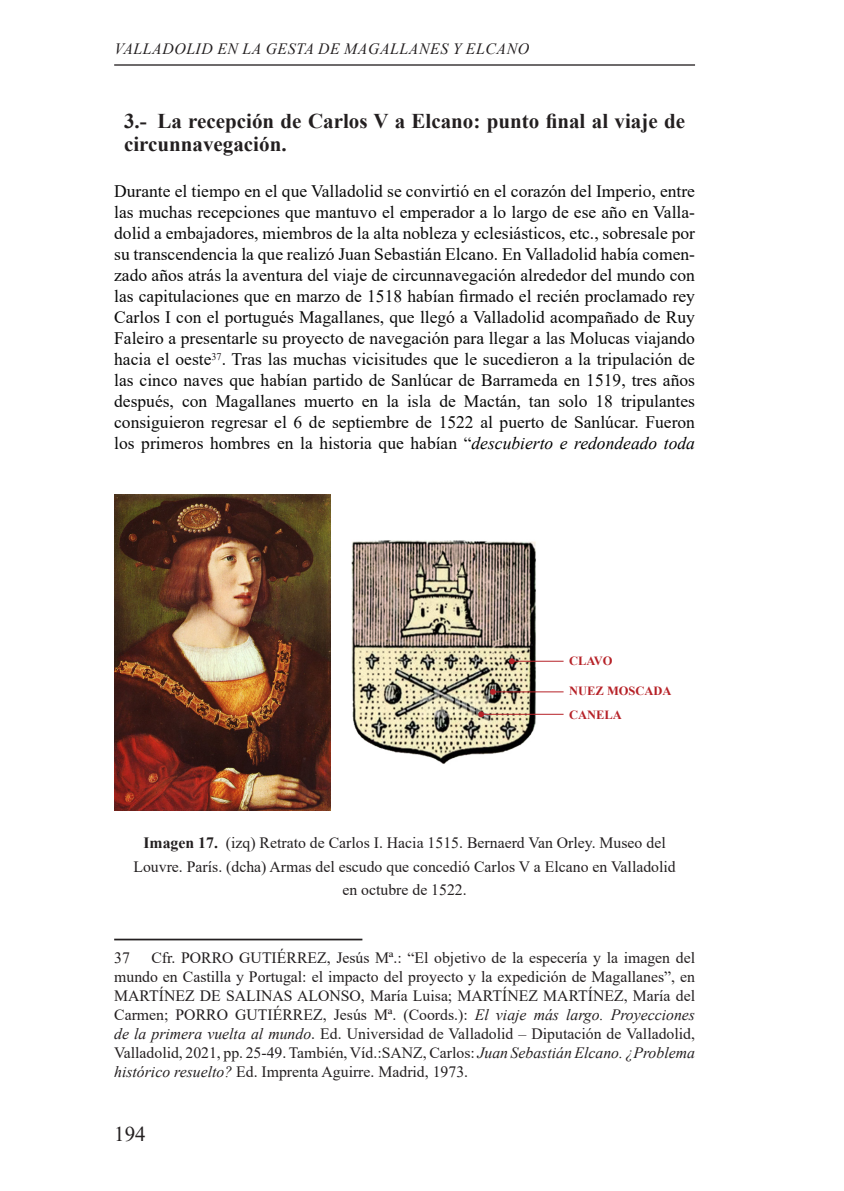
<style>
.page{position:relative;width:844px;height:1191px;background:#fff}
.page>*{position:absolute;margin:0;border:0;box-sizing:border-box;transform-origin:0 0}
.t1{font:700 21px/23.1px "Times New Roman";color:#231f20}
.t2{font:21px "Times New Roman";color:#231f20}
.t3{font:17.5px/21px "Times New Roman";color:#090909;text-align:justify}
.Pie_de_Nota{font:15.75px/18.9px "Times New Roman";color:#231f20;text-align:justify}
.t4{font:italic 15.75px "Times New Roman";letter-spacing:.035em;color:#231f20}
.t5{font:700 12.42px/23.6px "Times New Roman";color:#b62127}
.s1{font-style:italic;color:#000}
.s2{font-weight:700}
.s3{font-style:italic}
</style>
<div class="page">
<hr style="left:114px;top:64px;width:580px;height:2px;background:#231f20">
<hr style="left:114px;top:938px;width:248px;height:2px;background:#231f20">
<img style="left:351px;top:540px;width:189px;height:224px">
<hr style="left:511px;top:660px;width:52px;height:1px;background:#b62127">
<svg style="left:509px;top:658px;width:5px;height:6px"></svg>
<hr style="left:492px;top:691px;width:71px;height:1px;background:#b62127">
<svg style="left:490px;top:689px;width:5px;height:6px"></svg>
<hr style="left:481px;top:714px;width:82px;height:1px;background:#b62127">
<svg style="left:478px;top:711px;width:6px;height:6px"></svg>
<img style="left:114px;top:494px;width:216px;height:316px">
<p class="t4" style="left:114px;top:38px;width:416px">VALLADOLID EN LA GESTA DE MAGALLANES Y ELCANO</p>
<p class="t1" style="left:124px;top:109px;width:562px">3.- La recepción de Carlos V a Elcano: punto final al viaje de circunnavegación.</p>
<p class="t3" style="left:114px;top:180px;width:582px">Durante el tiempo en el que Valladolid se convirtió en el corazón del Imperio, entre las muchas recepciones que mantuvo el emperador a lo largo de ese año en Valla&shy;dolid a embajadores, miembros de la alta nobleza y eclesiásticos, etc., sobresale por su transcendencia la que realizó Juan Sebastián Elcano. En Valladolid había comen&shy;zado años atrás la aventura del viaje de circunnavegación alrededor del mundo con las capitulaciones que en marzo de 1518 habían firmado el recién proclamado rey Carlos I con el portugués Magallanes, que llegó a Valladolid acompañado de Ruy Faleiro a presentarle su proyecto de navegación para llegar a las Molucas viajando hacia el oeste<sup>37</sup>. Tras las muchas vicisitudes que le sucedieron a la tripulación de las cinco naves que habían partido de Sanlúcar de Barrameda en 1519, tres años después, con Magallanes muerto en la isla de Mactán, tan solo 18 tripulantes consiguieron regresar el 6 de septiembre de 1522 al puerto de Sanlúcar. Fueron los primeros hombres en la historia que habían “<span class="s1">descubierto e redondeado toda</span></p>
<p class="t5" style="left:569px;top:649px;width:45px">CLAVO</p>
<p class="t5" style="left:569px;top:679px;width:104px">NUEZ MOSCADA<br>CANELA</p>
<p class="Pie_de_Nota" style="left:133px;top:830px;width:543px;line-height:23.6px;text-align:center"><span class="s2">Imagen 17.</span> (izq) Retrato de Carlos I. Hacia 1515. Bernaerd Van Orley. Museo del<br>Louvre. París. (dcha) Armas del escudo que concedió Carlos V a Elcano en Valladolid en octubre de 1522.</p>
<p class="Pie_de_Nota" style="left:114px;top:948px;width:582px;text-indent:37px">Cfr. PORRO GUTIÉRREZ, Jesús Mª.: “El objetivo de la especería y la imagen del mundo en Castilla y Portugal: el impacto del proyecto y la expedición de Magallanes”, en MARTÍNEZ DE SALINAS ALONSO, María Luisa; MARTÍNEZ MARTÍNEZ, María del Carmen; PORRO GUTIÉRREZ, Jesús Mª. (Coords.): <span class="s3">El viaje más largo. Proyecciones de la primera vuelta al mundo</span>. Ed. Universidad de Valladolid – Diputación de Valladolid, Valladolid, 2021, pp. 25-49. También, Víd.:SANZ, Carlos: <span class="s3">Juan Sebastián Elcano. ¿Problema histórico resuelto?</span> Ed. Imprenta Aguirre. Madrid, 1973.</p>
<p class="Pie_de_Nota" style="left:114px;top:948px;width:17px">37</p>
<p class="t2" style="left:114px;top:1119px;width:33px">194</p>
</div>
